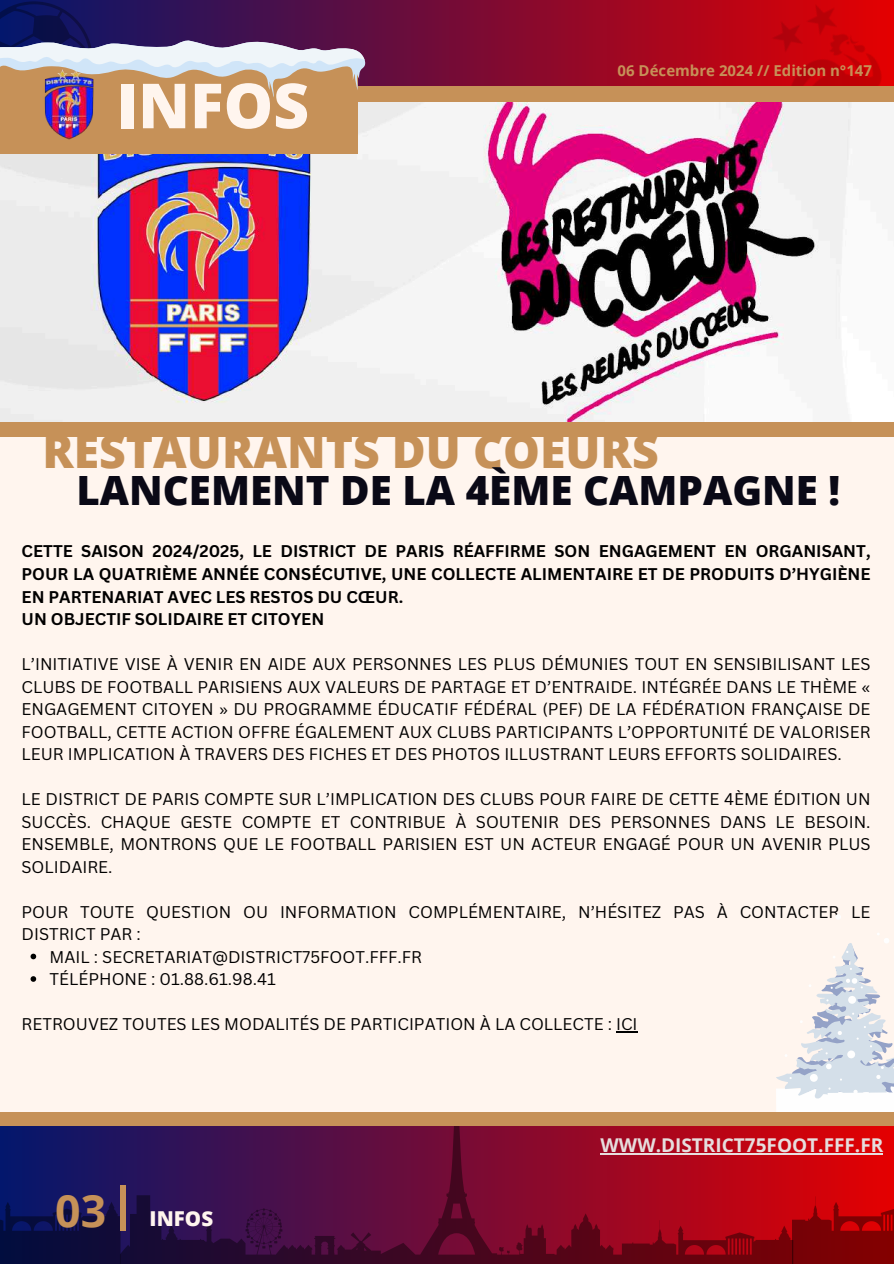
<style>
.page{position:relative;width:894px;height:1264px;background:#fff}
.page>*{position:absolute;margin:0;border:0;box-sizing:border-box;transform-origin:0 0}
.t1{font:800 62.25px "Open Sans";color:#fff5ee}
.t2{font:800 46.35px "Open Sans";color:#c69158}
.t3{font:800 40.35px "Open Sans";color:#0a0916}
.t4{font:800 20.55px "Open Sans";color:#fff5ee}
.t5{font:700 19.05px "Open Sans";color:#e6dede}
.t6{font:16.5px/22.5px "Canva Sans";color:#000;text-align:justify}
.t7{font:700 16.5px/22.5px "Canva Sans";color:#000}
.t8{font:700 15px "Open Sans";color:#c69158}
.s1{font-weight:700;font-size:44.55px;color:#c69158}
</style>
<div class="page">
<svg style="left:0;top:0;width:741px;height:87px;background:#8d0a2b"></svg>
<img style="left:741px;top:0;width:152px;height:87px">
<div style="left:0;top:87px;width:893px;height:351px;background:#c69158"></div>
<img style="left:0;top:103px;width:893px;height:318px">
<div style="left:0;top:60px;width:357px;height:93px;background:#c69158"></div>
<svg style="left:120px;top:1125px;width:655px;height:138px;background:#6c0b33"></svg>
<svg style="left:0;top:1125px;width:120px;height:138px;background:#0f1357"></svg>
<div style="left:0;top:775px;width:893px;height:350px;background:#c69158"></div>
<div style="left:0;top:438px;width:893px;height:674px;background:#fff5ee"></div>
<img style="left:46px;top:118px;width:47px;height:22px">
<div style="left:120px;top:1184px;width:6px;height:46px;background:#c69158"></div>
<svg style="left:0;top:1px;width:365px;height:117px"></svg>
<svg style="left:31px;top:953px;width:5px;height:6px"></svg>
<svg style="left:31px;top:976px;width:5px;height:5px"></svg>
<svg style="left:616px;top:1031px;width:21px;height:1px"></svg>
<hr style="left:600px;top:1153px;width:283px;height:1px;background:#e6dede">
<svg style="left:836px;top:914px;width:4px;height:5px"></svg>
<svg style="left:775px;top:933px;width:118px;height:330px"></svg>
<h1 class="t1" style="left:116px;top:62px;width:194px">INFOS</h1>
<p class="t8" style="left:617px;top:60px;width:256px">06 Décembre 2024 // Edition n°147</p>
<h2 class="t2" style="left:42px;top:418px;width:617px">RESTAURANTS DU COEURS</h2>
<h3 class="t3" style="left:76px;top:461px;width:765px">LANCEMENT DE LA 4ÈME CAMPAGNE !</h3>
<p class="t7" style="left:22px;top:540px;width:850px">CETTE SAISON 2024/2025, LE DISTRICT DE PARIS RÉAFFIRME SON ENGAGEMENT EN ORGANISANT, POUR LA QUATRIÈME ANNÉE CONSÉCUTIVE, UNE COLLECTE ALIMENTAIRE ET DE PRODUITS D’HYGIÈNE EN PARTENARIAT AVEC LES RESTOS DU CŒUR.<br>UN OBJECTIF SOLIDAIRE ET CITOYEN</p>
<p class="t6" style="left:22px;top:652px;width:850px">L’INITIATIVE VISE À VENIR EN AIDE AUX PERSONNES LES PLUS DÉMUNIES TOUT EN SENSIBILISANT LES CLUBS DE FOOTBALL PARISIENS AUX VALEURS DE PARTAGE ET D’ENTRAIDE. INTÉGRÉE DANS LE THÈME « ENGAGEMENT CITOYEN » DU PROGRAMME ÉDUCATIF FÉDÉRAL (PEF) DE LA FÉDÉRATION FRANÇAISE DE FOOTBALL, CETTE ACTION OFFRE ÉGALEMENT AUX CLUBS PARTICIPANTS L’OPPORTUNITÉ DE VALORISER LEUR IMPLICATION À TRAVERS DES FICHES ET DES PHOTOS ILLUSTRANT LEURS EFFORTS SOLIDAIRES.</p>
<p class="t6" style="left:22px;top:787px;width:850px">LE DISTRICT DE PARIS COMPTE SUR L’IMPLICATION DES CLUBS POUR FAIRE DE CETTE 4ÈME ÉDITION UN SUCCÈS. CHAQUE GESTE COMPTE ET CONTRIBUE À SOUTENIR DES PERSONNES DANS LE BESOIN.<br>ENSEMBLE, MONTRONS QUE LE FOOTBALL PARISIEN EST UN ACTEUR ENGAGÉ POUR UN AVENIR PLUS SOLIDAIRE.</p>
<p class="t6" style="left:22px;top:900px;width:850px">POUR TOUTE QUESTION OU INFORMATION COMPLÉMENTAIRE, N’HÉSITEZ PAS À CONTACTER LE</p>
<p class="t6" style="left:22px;top:922px;width:121px">DISTRICT PAR :</p>
<p class="t6" style="left:50px;top:945px;width:374px">MAIL : SECRETARIAT@DISTRICT75FOOT.FFF.FR</p>
<p class="t6" style="left:50px;top:967px;width:228px">TÉLÉPHONE : 01.88.61.98.41</p>
<p class="t6" style="left:22px;top:1012px;width:617px">RETROUVEZ TOUTES LES MODALITÉS DE PARTICIPATION À LA COLLECTE : ICI</p>
<p class="t4" style="left:55px;top:1203px;width:159px"><span class="s1">03</span> INFOS</p>
<p class="t5" style="left:600px;top:1131px;width:284px">WWW.DISTRICT75FOOT.FFF.FR</p>
</div>
